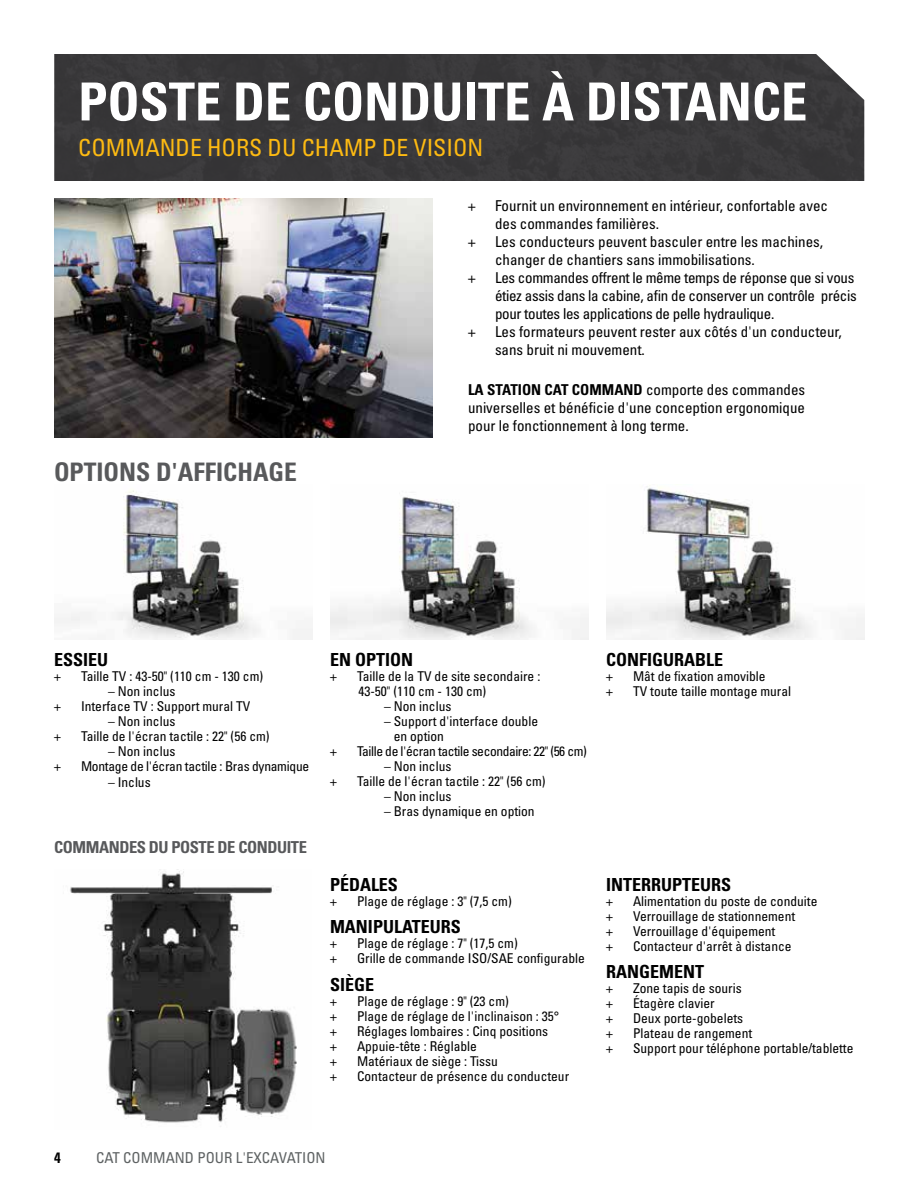
<style>
.page{position:relative;width:918px;height:1188px;background:#fff}
.page>*{position:absolute;margin:0;border:0;box-sizing:border-box;transform-origin:0 0}
.t1{font:52.5px "Univers LTCYR 67 Bold Cond";color:#fff}
.t2{font:25.5px "Univers LTCYR 67 Bold Cond";color:#58595b}
.t3{font:condensed 23.7px "Univers LTCYR 57";color:#fdba12}
.t4{font:18px "Univers LTCYR 67 Bold Cond";color:#000}
.t5{font:16.5px "Univers LTCYR 67 Bold Cond";letter-spacing:-.025em;color:#58595b}
.t6{font:condensed 15px/18px "Univers LTCYR 57";color:#000}
.t7{font:condensed 15px/18px "Univers LTCYR 57";letter-spacing:-.02em;color:#000}
.t8{font:condensed 15px "Univers LTCYR 57";color:#5e6263}
.t9{font:15px "Univers LTCYR 67 Bold Cond";color:#000}
.t10{font:condensed 13.5px/15px "Univers LTCYR 57";color:#000}
.t11{font:condensed 13.5px "Univers LTCYR 57";letter-spacing:-.03em;color:#000}
.t12{font:condensed 13.5px "Univers LTCYR 57";letter-spacing:-.02em;color:#000}
.s1{font-family:"Univers LTCYR 67 Bold Cond";font-stretch:normal}
</style>
<div class="page">
<div style="left:54px;top:54px;width:810px;height:127px;background:#383739"></div>
<img style="left:54px;top:199px;width:378px;height:238px">
<img style="left:70px;top:871px;width:227px;height:256px">
<img style="left:606px;top:486px;width:258px;height:154px">
<img style="left:330px;top:497px;width:258px;height:143px">
<img style="left:54px;top:490px;width:258px;height:150px">
<h1 class="t1" style="left:78px;top:70px;width:731px">POSTE DE CONDUITE À DISTANCE</h1>
<h3 class="t3" style="left:78px;top:133px;width:407px">COMMANDE HORS DU CHAMP DE VISION</h3>
<h2 class="t2" style="left:54px;top:457px;width:244px">OPTIONS D'AFFICHAGE</h2>
<p class="t6" style="left:468px;top:196px;width:9px">+</p>
<p class="t6" style="left:495px;top:196px;width:335px">Fournit un environnement en intérieur, confortable avec des commandes familières.</p>
<p class="t6" style="left:468px;top:232px;width:9px">+</p>
<p class="t6" style="left:495px;top:232px;width:330px">Les conducteurs peuvent basculer entre les machines, changer de chantiers sans immobilisations.</p>
<p class="t6" style="left:468px;top:268px;width:9px">+</p>
<p class="t7" style="left:495px;top:268px;width:363px">Les commandes offrent le même temps de réponse que si vous étiez assis dans la cabine, afin de conserver un contrôle précis pour toutes les applications de pelle hydraulique.</p>
<p class="t6" style="left:468px;top:322px;width:9px">+</p>
<p class="t6" style="left:495px;top:322px;width:348px">Les formateurs peuvent rester aux côtés d'un conducteur, sans bruit ni mouvement.</p>
<p class="t6" style="left:468px;top:381px;width:339px;text-align:justify"><span class="s1">LA STATION CAT COMMAND</span> comporte des commandes universelles et bénéficie d'une conception ergonomique pour le fonctionnement à long terme.</p>
<h3 class="t4" style="left:54px;top:649px;width:56px">ESSIEU</h3>
<p class="t10" style="left:54px;top:668px;width:8px">+</p>
<p class="t10" style="left:81px;top:668px;width:184px">Taille TV : 43-50" (110 cm - 130 cm)</p>
<p class="t10" style="left:108px;top:683px;width:69px">– Non inclus</p>
<p class="t10" style="left:54px;top:698px;width:8px">+</p>
<p class="t10" style="left:81px;top:698px;width:171px">Interface TV : Support mural TV</p>
<p class="t10" style="left:108px;top:713px;width:69px">– Non inclus</p>
<p class="t10" style="left:54px;top:728px;width:8px">+</p>
<p class="t10" style="left:81px;top:728px;width:190px">Taille de l'écran tactile : 22" (56 cm)</p>
<p class="t10" style="left:108px;top:743px;width:69px">– Non inclus</p>
<p class="t10" style="left:54px;top:758px;width:8px">+</p>
<p class="t12" style="left:81px;top:758px;width:230px">Montage de l'écran tactile : Bras dynamique</p>
<p class="t10" style="left:108px;top:774px;width:44px">– Inclus</p>
<p class="t5" style="left:54px;top:837px;width:254px">COMMANDES DU POSTE DE CONDUITE</p>
<h3 class="t4" style="left:330px;top:649px;width:85px">EN OPTION</h3>
<p class="t10" style="left:330px;top:668px;width:8px">+</p>
<p class="t10" style="left:357px;top:668px;width:185px">Taille de la TV de site secondaire :<br>43-50" (110 cm - 130 cm)</p>
<p class="t10" style="left:384px;top:698px;width:69px">– Non inclus</p>
<p class="t10" style="left:394px;top:713px;width:146px;text-indent:-10px">– Support d'interface double en option</p>
<p class="t10" style="left:330px;top:743px;width:8px">+</p>
<p class="t11" style="left:357px;top:743px;width:231px">Taille de l'écran tactile secondaire: 22" (56 cm)</p>
<p class="t10" style="left:384px;top:758px;width:69px">– Non inclus</p>
<p class="t10" style="left:330px;top:773px;width:8px">+</p>
<p class="t10" style="left:357px;top:773px;width:190px">Taille de l'écran tactile : 22" (56 cm)</p>
<p class="t10" style="left:384px;top:788px;width:69px">– Non inclus</p>
<p class="t10" style="left:384px;top:803px;width:152px">– Bras dynamique en option</p>
<h3 class="t4" style="left:606px;top:649px;width:118px">CONFIGURABLE</h3>
<p class="t10" style="left:606px;top:668px;width:8px">+</p>
<p class="t10" style="left:633px;top:668px;width:134px">Mât de fixation amovible</p>
<p class="t10" style="left:606px;top:683px;width:8px">+</p>
<p class="t10" style="left:633px;top:683px;width:160px">TV toute taille montage mural</p>
<h3 class="t4" style="left:330px;top:873px;width:70px">PÉDALES</h3>
<p class="t10" style="left:330px;top:893px;width:8px">+</p>
<p class="t10" style="left:357px;top:893px;width:156px">Plage de réglage : 3" (7,5 cm)</p>
<h3 class="t4" style="left:330px;top:916px;width:132px">MANIPULATEURS</h3>
<p class="t10" style="left:330px;top:936px;width:8px">+</p>
<p class="t10" style="left:357px;top:936px;width:162px">Plage de réglage : 7" (17,5 cm)</p>
<p class="t10" style="left:330px;top:951px;width:8px">+</p>
<p class="t10" style="left:357px;top:951px;width:229px">Grille de commande ISO/SAE configurable</p>
<h3 class="t4" style="left:330px;top:973px;width:46px">SIÈGE</h3>
<p class="t10" style="left:330px;top:993px;width:8px">+</p>
<p class="t10" style="left:357px;top:993px;width:153px">Plage de réglage : 9" (23 cm)</p>
<p class="t10" style="left:330px;top:1008px;width:8px">+</p>
<p class="t10" style="left:357px;top:1008px;width:204px">Plage de réglage de l'inclinaison : 35°</p>
<p class="t10" style="left:330px;top:1023px;width:8px">+</p>
<p class="t10" style="left:357px;top:1023px;width:193px">Réglages lombaires : Cinq positions</p>
<p class="t10" style="left:330px;top:1038px;width:8px">+</p>
<p class="t10" style="left:357px;top:1038px;width:121px">Appuie-tête : Réglable</p>
<p class="t10" style="left:330px;top:1053px;width:8px">+</p>
<p class="t10" style="left:357px;top:1053px;width:142px">Matériaux de siège : Tissu</p>
<p class="t10" style="left:330px;top:1068px;width:8px">+</p>
<p class="t10" style="left:357px;top:1068px;width:214px">Contacteur de présence du conducteur</p>
<h3 class="t4" style="left:606px;top:873px;width:127px">INTERRUPTEURS</h3>
<p class="t10" style="left:606px;top:893px;width:8px">+</p>
<p class="t10" style="left:633px;top:893px;width:186px">Alimentation du poste de conduite</p>
<p class="t10" style="left:606px;top:908px;width:8px">+</p>
<p class="t10" style="left:633px;top:908px;width:164px">Verrouillage de stationnement</p>
<p class="t10" style="left:606px;top:923px;width:8px">+</p>
<p class="t10" style="left:633px;top:923px;width:144px">Verrouillage d'équipement</p>
<p class="t10" style="left:606px;top:938px;width:8px">+</p>
<p class="t10" style="left:633px;top:938px;width:160px">Contacteur d'arrêt à distance</p>
<h3 class="t4" style="left:606px;top:961px;width:100px">RANGEMENT</h3>
<p class="t10" style="left:606px;top:981px;width:8px">+</p>
<p class="t10" style="left:633px;top:981px;width:110px">Zone tapis de souris</p>
<p class="t10" style="left:606px;top:996px;width:8px">+</p>
<p class="t10" style="left:633px;top:996px;width:83px">Étagère clavier</p>
<p class="t10" style="left:606px;top:1011px;width:8px">+</p>
<p class="t10" style="left:633px;top:1011px;width:112px">Deux porte-gobelets</p>
<p class="t10" style="left:606px;top:1026px;width:8px">+</p>
<p class="t10" style="left:633px;top:1026px;width:121px">Plateau de rangement</p>
<p class="t10" style="left:606px;top:1041px;width:8px">+</p>
<p class="t10" style="left:633px;top:1041px;width:222px">Support pour téléphone portable/tablette</p>
<p class="t9" style="left:54px;top:1148px;width:8px">4</p>
<p class="t8" style="left:96px;top:1148px;width:231px">CAT COMMAND POUR L'EXCAVATION</p>
</div>
